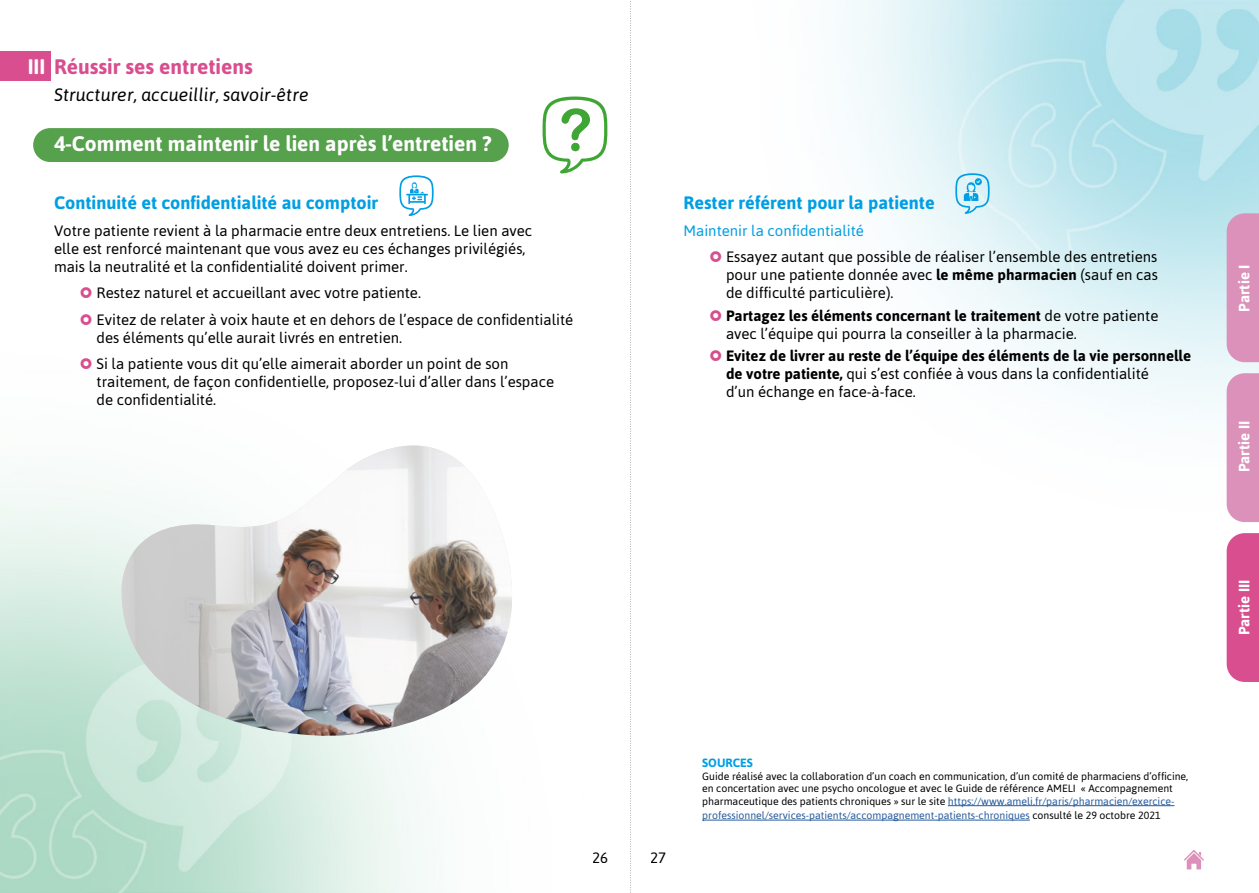
<style>
.page{position:relative;width:1259px;height:893px;background:#fff}
.page>*{position:absolute;margin:0;border:0;box-sizing:border-box;transform-origin:0 0}
.t1{font:700 21px "Asap";color:#fff}
.t2{font:700 21px "Asap";color:#d84e8f}
.t3{font:700 18px "Asap";color:#009fe3}
.t4{font:italic 18px "Asap";color:#000}
.t5{font:15px/18px "Asap";color:#000}
.t6{font:700 15px/18px "Asap";color:#000}
.t7{font:15px "Asap";color:#009fe3}
.t8{font:700 15px "Asap";color:#fff}
.t9{font:700 12px "Asap";color:#009fe3}
.t10{font:10.5px/12.6px "Asap";color:#000}
.t11{font:10.5px "Asap";color:#275b9b}
.s1{color:#fff}
.s2{font-weight:700}
.s3{font-weight:400}
.s4{color:#275b9b}
.s5{color:#000}
</style>
<div class="page">
<img style="left:847px;top:0;width:412px;height:410px">
<svg style="left:1184px;top:850px;width:19px;height:19px"></svg>
<svg style="left:630px;top:1px;width:1px;height:892px"></svg>
<div style="left:1226px;top:213px;width:33px;height:149px;background:#db91b9"></div>
<div style="left:1226px;top:373px;width:33px;height:149px;background:#db91b9"></div>
<div style="left:1226px;top:533px;width:33px;height:149px;background:#d84e8f"></div>
<img style="left:0;top:184px;width:434px;height:709px">
<div style="left:0;top:51px;width:50px;height:30px;background:#d84e8f"></div>
<div style="left:33px;top:128px;width:476px;height:34px;background:#56a14c;border-radius:17px"></div>
<svg style="left:542px;top:97px;width:65px;height:76px"></svg>
<hr style="left:948px;top:805px;width:226px;height:1px;background:#275b9b">
<hr style="left:702px;top:820px;width:328px;height:1px;background:#275b9b">
<svg style="left:119px;top:407px;width:315px;height:333px"></svg>
<img style="left:120px;top:446px;width:392px;height:291px">
<svg style="left:399px;top:175px;width:34px;height:41px"></svg>
<svg style="left:955px;top:173px;width:34px;height:41px"></svg>
<svg style="left:81px;top:287px;width:11px;height:11px"></svg>
<svg style="left:81px;top:314px;width:11px;height:11px"></svg>
<svg style="left:81px;top:358px;width:11px;height:11px"></svg>
<h1 class="t2" style="left:28px;top:55px;width:227px"><span class="s1">III</span> Réussir ses entretiens</h1>
<p class="t4" style="left:54px;top:84px;width:256px">Structurer, accueillir, savoir-être</p>
<h1 class="t1" style="left:54px;top:132px;width:439px">4-Comment maintenir le lien après l’entretien ?</h1>
<p class="t3" style="left:54px;top:193px;width:326px">Continuité et confidentialité au comptoir</p>
<p class="t5" style="left:54px;top:222px;width:480px">Votre patiente revient à la pharmacie entre deux entretiens. Le lien avec elle est renforcé maintenant que vous avez eu ces échanges privilégiés, mais la neutralité et la confidentialité doivent primer.</p>
<p class="t5" style="left:97px;top:280px;width:478px;line-height:26.5px">Restez naturel et accueillant avec votre patiente.<br>Evitez de relater à voix haute et en dehors de l’espace de confidentialité</p>
<p class="t5" style="left:97px;top:324px;width:413px;line-height:26.5px">des éléments qu’elle aurait livrés en entretien.<br>Si la patiente vous dit qu’elle aimerait aborder un point de son</p>
<p class="t5" style="left:97px;top:373px;width:459px">traitement, de façon confidentielle, proposez-lui d’aller dans l’espace de confidentialité.</p>
<p class="t3" style="left:683px;top:193px;width:253px">Rester référent pour la patiente</p>
<p class="t7" style="left:683px;top:222px;width:182px">Maintenir la confidentialité</p>
<p class="t5" style="left:726px;top:248px;width:433px;text-align:justify">Essayez autant que possible de réaliser l’ensemble des entretiens pour une patiente donnée avec <span class="s2">le même pharmacien</span> (sauf en cas de difficulté particulière).</p>
<p class="t5" style="left:726px;top:306px;width:434px"><span class="s2">Partagez les éléments concernant le traitement</span> de votre patiente avec l’équipe qui pourra la conseiller à la pharmacie.</p>
<p class="t6" style="left:726px;top:347px;width:466px">Evitez de livrer au reste de l’équipe des éléments de la vie personnelle de votre patiente, <span class="s3">qui s’est confiée à vous dans la confidentialité<br>d’un échange en face-à-face.</span></p>
<p class="t8" style="left:1235px;top:312px;width:49px;rotate:-90deg">Partie I</p>
<p class="t8" style="left:1235px;top:472px;width:53px;rotate:-90deg">Partie II</p>
<p class="t8" style="left:1235px;top:635px;width:57px;rotate:-90deg">Partie III</p>
<p class="t5" style="left:593px;top:848px;width:17px">26</p>
<p class="t5" style="left:651px;top:848px;width:17px">27</p>
<p class="t9" style="left:702px;top:756px;width:52px">SOURCES</p>
<p class="t10" style="left:702px;top:770px;width:488px">Guide réalisé avec la collaboration d’un coach en communication, d’un comité de pharmaciens d’officine, en concertation avec une psycho oncologue et avec le Guide de référence AMELI « Accompagnement pharmaceutique des patients chroniques » sur le site <span class="s4">https://www.ameli.fr/paris/pharmacien/exercice-</span></p>
<p class="t11" style="left:702px;top:810px;width:460px">professionnel/services-patients/accompagnement-patients-chroniques <span class="s5">consulté le 29 octobre 2021</span></p>
</div>
